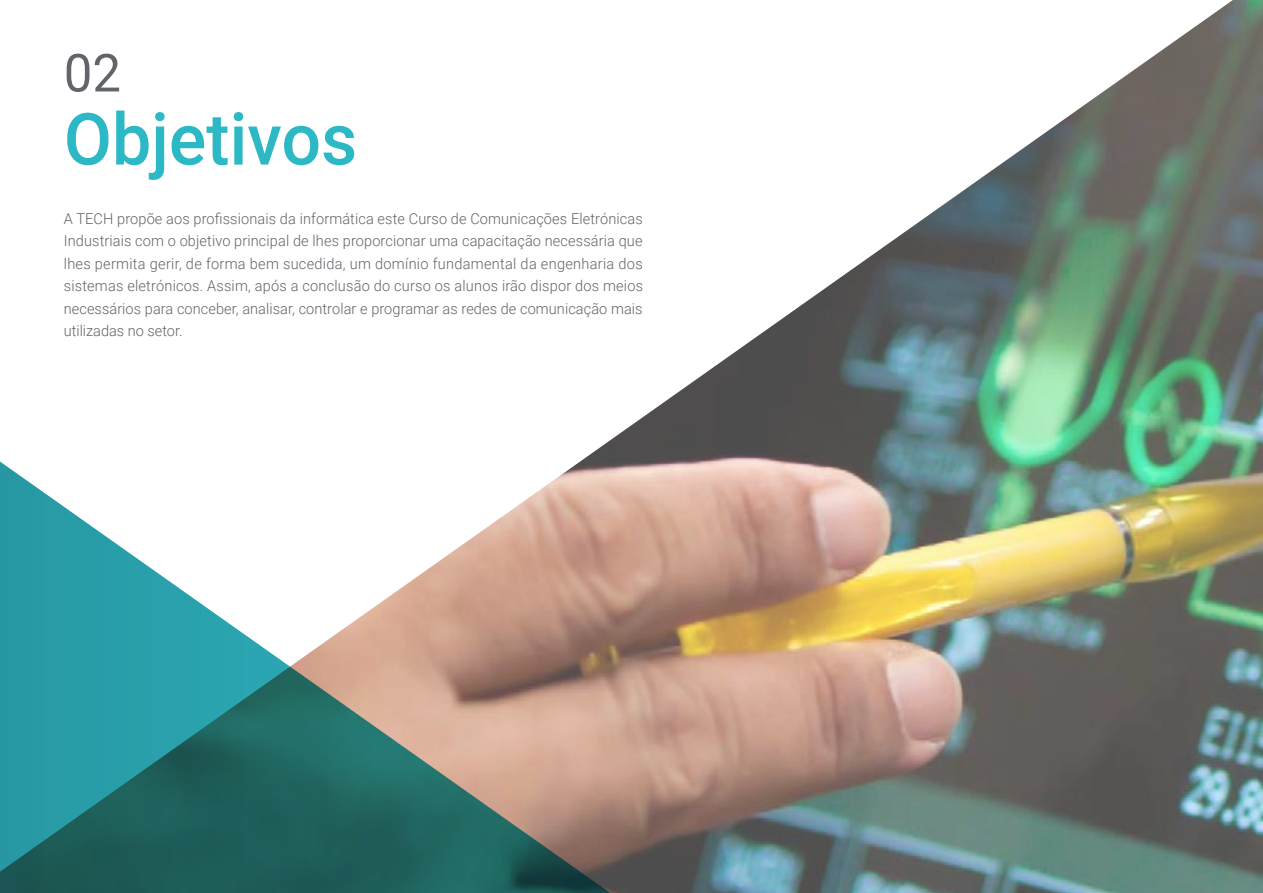
<style>
.page{position:relative;width:1263px;height:893px;background:#fff}
.page>*{position:absolute;margin:0;border:0;box-sizing:border-box;transform-origin:0 0}
.t1{font:500 72px "Roboto";color:#2db8c5}
.t2{font:52.5px "Roboto";color:#61646a}
.t3{font:300 15px/22.5px "Roboto";letter-spacing:.005em;color:#61646a;text-align:justify}
</style>
<div class="page">
<img style="left:602px;top:0;width:661px;height:893px">
<svg style="left:0;top:446px;width:640px;height:447px"></svg>
<h2 class="t2" style="left:64px;top:36px;width:59px">02</h2>
<h1 class="t1" style="left:64px;top:89px;width:295px">Objetivos</h1>
<p class="t3" style="left:64px;top:207px;width:581px">A TECH propõe aos profissionais da informática este Curso de Comunicações Eletrónicas Industriais com o objetivo principal de lhes proporcionar uma capacitação necessária que lhes permita gerir, de forma bem sucedida, um domínio fundamental da engenharia dos sistemas eletrónicos. Assim, após a conclusão do curso os alunos irão dispor dos meios necessários para conceber, analisar, controlar e programar as redes de comunicação mais utilizadas no setor.</p>
</div>
